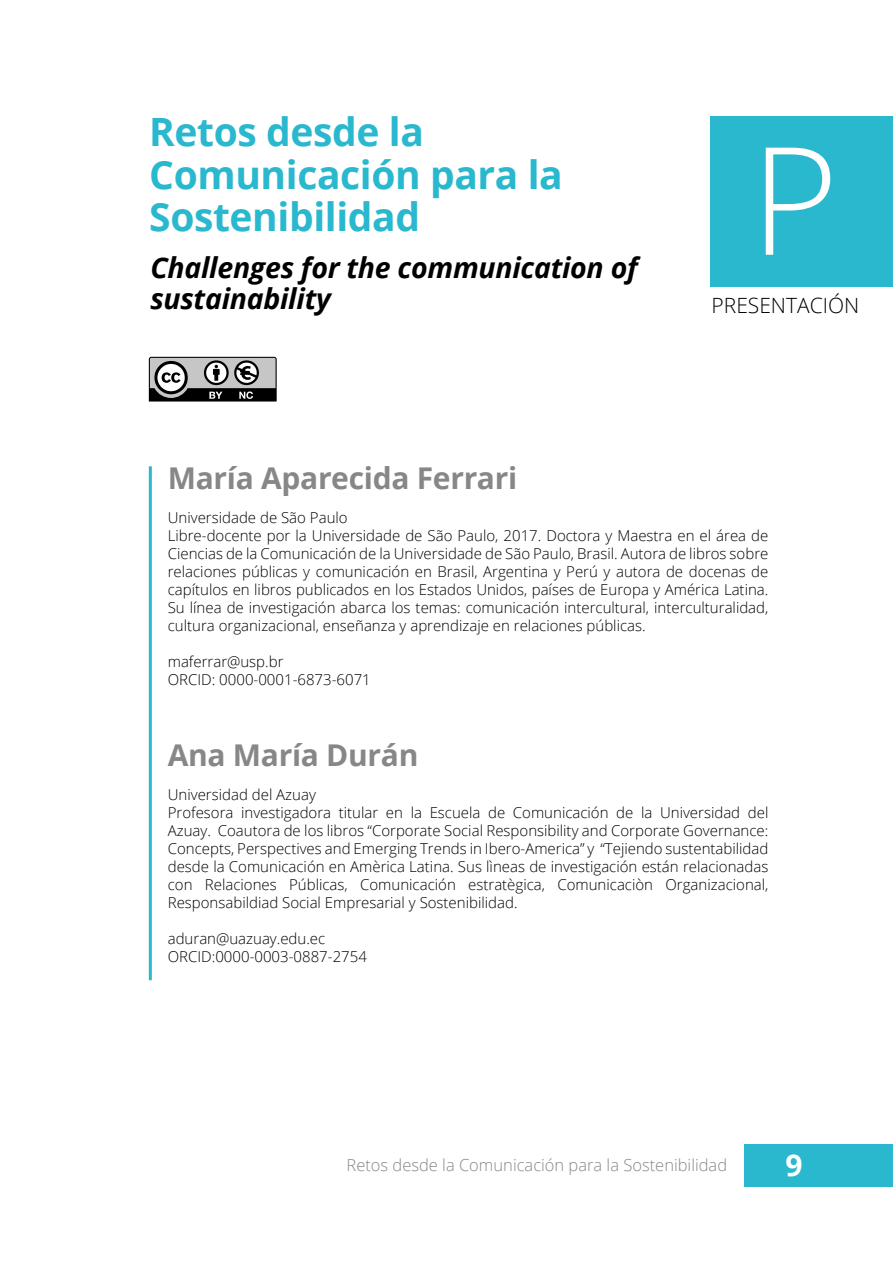
<style>
.page{position:relative;width:893px;height:1263px;background:#fff}
.page>*{position:absolute;margin:0;border:0;box-sizing:border-box;transform-origin:0 0}
.t1{font:300 150px "Open Sans";color:#fff}
.t2{font:700 39px/42.2px "Open Sans";letter-spacing:-.01em;color:#29b8ce}
.t3{font:700 30px "Open Sans";letter-spacing:-.01em;color:#878787}
.t4{font:700 30px "Open Sans";color:#fff}
.t5{font:italic 700 28.5px/30.8px "Open Sans";letter-spacing:-.01em;color:#000}
.t6{font:300 21px "Open Sans";color:#000}
.t7{font:300 16.5px "Open Sans";color:#878787}
.t8{font:300 15px/18px "Open Sans";color:#000}
</style>
<div class="page">
<div style="left:744px;top:1144px;width:149px;height:43px;background:#29b8ce"></div>
<div style="left:710px;top:117px;width:183px;height:170px;background:#29b8ce"></div>
<hr style="left:149px;top:466px;width:3px;height:514px;background:#29b8ce">
<svg style="left:149px;top:357px;width:128px;height:44px;background:#7d7d7d"></svg>
<h2 class="t2" style="left:149px;top:110px;width:415px">Retos desde la<br>Comunicación para la<br>Sostenibilidad</h2>
<h3 class="t5" style="left:150px;top:252px;width:489px">Challenges for the communication of sustainability</h3>
<h3 class="t3" style="left:168px;top:457px;width:351px">María Aparecida Ferrari</h3>
<h1 class="t1" style="left:751px;top:94px;width:89px">P</h1>
<h3 class="t6" style="left:712px;top:291px;width:149px">PRESENTACIÓN</h3>
<p class="t8" style="left:168px;top:508px;width:602px">Universidade de São Paulo<br>Libre-docente por la Universidade de São Paulo, 2017. Doctora y Maestra en el área de Ciencias de la Comunicación de la Universidade de São Paulo, Brasil. Autora de libros sobre relaciones públicas y comunicación en Brasil, Argentina y Perú y autora de docenas de capítulos en libros publicados en los Estados Unidos, países de Europa y América Latina.<br>Su línea de investigación abarca los temas: comunicación intercultural, interculturalidad, cultura organizacional, enseñanza y aprendizaje en relaciones públicas.</p>
<p class="t8" style="left:168px;top:652px;width:205px">maferrar@usp.br<br>ORCID: 0000-0001-6873-6071</p>
<h3 class="t3" style="left:168px;top:734px;width:252px">Ana María Durán</h3>
<p class="t8" style="left:168px;top:785px;width:602px">Universidad del Azuay<br>Profesora investigadora titular en la Escuela de Comunicación de la Universidad del Azuay. Coautora de los libros “Corporate Social Responsibility and Corporate Governance:<br>Concepts, Perspectives and Emerging Trends in Ibero-America” y “Tejiendo sustentabilidad desde la Comunicación en Amèrica Latina. Sus lìneas de investigación están relacionadas con Relaciones Públicas, Comunicación estratègica, Comunicaciòn Organizacional, Responsabildiad Social Empresarial y Sostenibilidad.</p>
<p class="t8" style="left:168px;top:929px;width:201px">aduran@uazuay.edu.ec<br>ORCID:0000-0003-0887-2754</p>
<p class="t7" style="left:347px;top:1153px;width:382px">Retos desde la Comunicación para la Sostenibilidad</p>
<h3 class="t4" style="left:785px;top:1144px;width:19px">9</h3>
</div>
